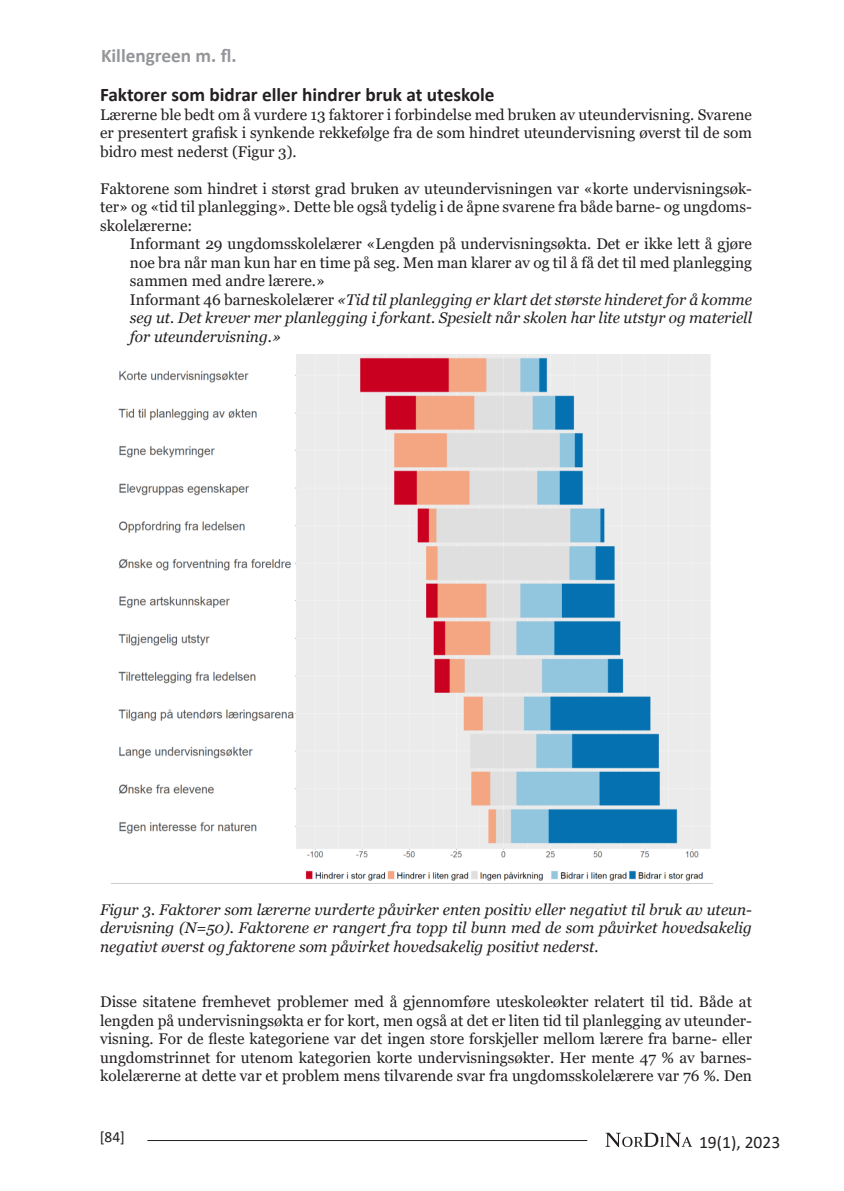
<style>
.page{position:relative;width:844px;height:1191px;background:#fff}
.page>*{position:absolute;margin:0;border:0;box-sizing:border-box;transform-origin:0 0}
.Mellomtittel_2{font:700 19.25px "Calibri";color:#231f20}
.Sidetopp{font:700 19.25px "Calibri";color:#939598}
.t1{font:17.5px "Calibri";color:#231f20}
.Brødtekst{font:15.4px/18.6px "Georgia";color:#231f20;text-align:justify}
.Brødtekst-2{font:italic 15.4px/18.6px "Georgia";color:#231f20;text-align:justify}
.t2{font:15.4px "Calibri";color:#231f20}
.t3{font:14.53px "Calibri";color:#000}
.s1{font-style:normal}
</style>
<div class="page">
<hr style="left:147px;top:1140px;width:440px;height:1px;background:#231f20">
<svg style="left:605px;top:1132px;width:86px;height:15px"></svg>
<img style="left:118px;top:355px;width:593px;height:526px">
<p class="Sidetopp" style="left:101px;top:42px;width:137px">Killengreen m. fl.</p>
<p class="Mellomtittel_2" style="left:100px;top:81px;width:396px">Faktorer som bidrar eller hindrer bruk at uteskole</p>
<p class="Brødtekst" style="left:100px;top:106px;width:653px">Lærerne ble bedt om å vurdere 13 faktorer i forbindelse med bruken av uteundervisning. Svarene er presentert grafisk i synkende rekkefølge fra de som hindret uteundervisning øverst til de som bidro mest nederst (Figur 3).</p>
<p class="Brødtekst" style="left:100px;top:180px;width:653px">Faktorene som hindret i størst grad bruken av uteundervisningen var «korte undervisningsøk&shy;ter» og «tid til planlegging». Dette ble også tydelig i de åpne svarene fra både barne- og ungdoms&shy;skolelærerne:</p>
<p class="Brødtekst" style="left:130px;top:235px;width:623px">Informant 29 ungdomsskolelærer «Lengden på undervisningsøkta. Det er ikke lett å gjøre noe bra når man kun har en time på seg. Men man klarer av og til å få det til med planlegging sammen med andre lærere.»</p>
<p class="Brødtekst-2" style="left:130px;top:290px;width:623px"><span class="s1">Informant 46 barneskolelærer</span> «Tid til planlegging er klart det største hinderet for å komme seg ut. Det krever mer planlegging i forkant. Spesielt når skolen har lite utstyr og materiell for uteundervisning.»</p>
<p class="Brødtekst-2" style="left:100px;top:900px;width:653px">Figur 3. Faktorer som lærerne vurderte påvirker enten positiv eller negativt til bruk av uteun&shy;dervisning (N=50). Faktorene er rangert fra topp til bunn med de som påvirket hovedsakelig negativt øverst og faktorene som påvirket hovedsakelig positivt nederst.</p>
<p class="t3" style="left:111px;top:924px;width:42px">Figur 3</p>
<p class="Brødtekst" style="left:100px;top:993px;width:653px">Disse sitatene fremhevet problemer med å gjennomføre uteskoleøkter relatert til tid. Både at lengden på undervisningsøkta er for kort, men også at det er liten tid til planlegging av uteunder&shy;visning. For de fleste kategoriene var det ingen store forskjeller mellom lærere fra barne- eller ungdomstrinnet for utenom kategorien korte undervisningsøkter. Her mente 47 % av barnes&shy;kolelærerne at dette var et problem mens tilvarende svar fra ungdomsskolelærere var 76 %. Den</p>
<p class="t2" style="left:100px;top:1125px;width:27px">[84]</p>
<p class="t1" style="left:699px;top:1129px;width:83px">19(1), 2023</p>
</div>
